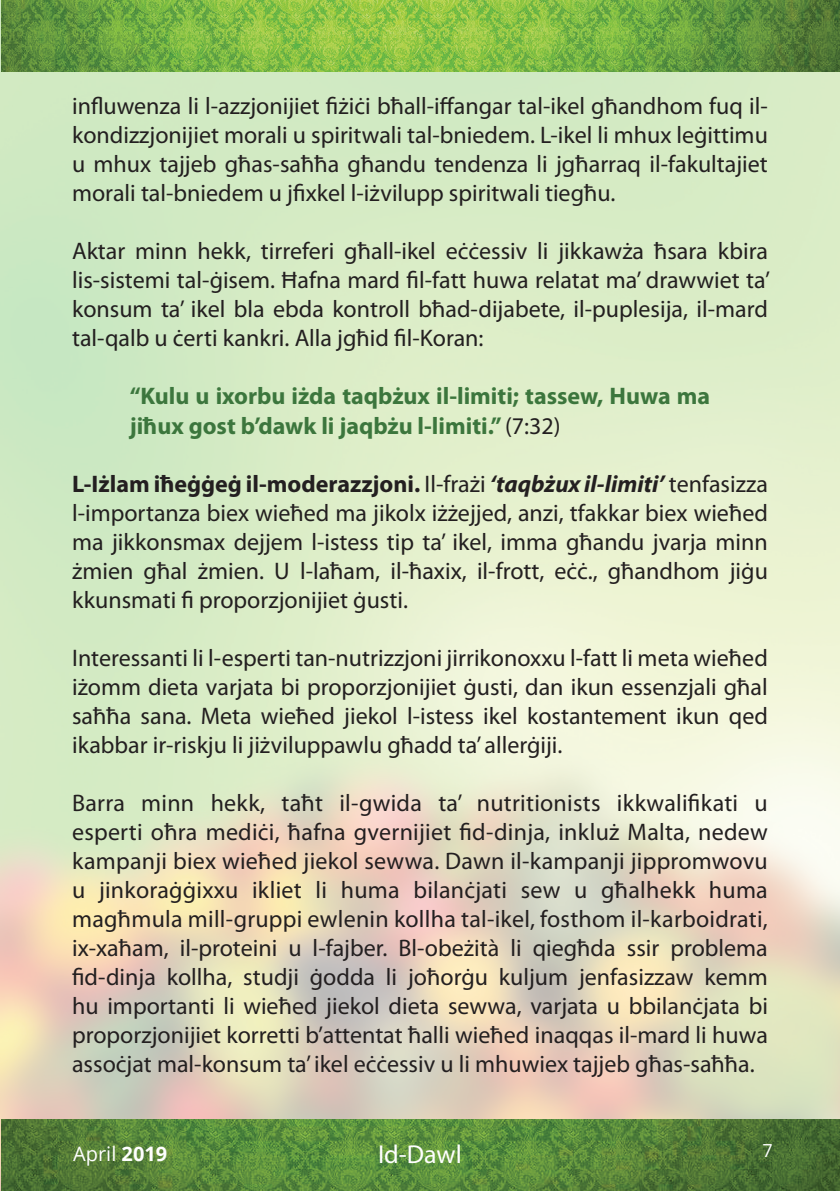
<style>
.page{position:relative;width:840px;height:1191px;background:#fff}
.page>*{position:absolute;margin:0;border:0;box-sizing:border-box;transform-origin:0 0}
.t1{font:26px "Myriad Pro";color:#fff}
.t2{font:24px/29px "Myriad Pro";color:#231f20;text-align:justify}
.t3{font:700 24px/29px "Myriad Pro";color:#3c763d}
.t4{font:20px "Open Sans";color:#fff}
.t5{font:18px "Open Sans";color:#fff}
.s1{font-weight:400;color:#231f20}
.s2{font-weight:700}
.s3{font-weight:700;font-style:italic}
</style>
<div class="page">
<img style="left:0;top:0;width:1px;height:72px">
<img style="left:0;top:1119px;width:1px;height:72px">
<img style="left:1px;top:0;width:838px;height:72px">
<img style="left:1px;top:1119px;width:838px;height:72px">
<p class="t2" style="left:72px;top:91px;width:697px">influwenza li l-azzjonijiet fiżiċi bħall-iffangar tal-ikel għandhom fuq il&shy;kondizzjonijiet morali u spiritwali tal-bniedem. L-ikel li mhux leġittimu u mhux tajjeb għas-saħħa għandu tendenza li jgħarraq il-fakultajiet morali tal-bniedem u jfixkel l-iżvilupp spiritwali tiegħu.</p>
<p class="t2" style="left:72px;top:236px;width:699px">Aktar minn hekk, tirreferi għall-ikel eċċessiv li jikkawża ħsara kbira lis-sistemi tal-ġisem. Ħafna mard fil-fatt huwa relatat ma’ drawwiet ta’ konsum ta’ ikel bla ebda kontroll bħad-dijabete, il-puplesija, il-mard tal-qalb u ċerti kankri. Alla jgħid fil-Koran:</p>
<p class="t3" style="left:130px;top:381px;width:581px">“Kulu u ixorbu iżda taqbżux il-limiti; tassew, Huwa ma jiħux gost b’dawk li jaqbżu l-limiti.” <span class="s1">(7:32)</span></p>
<p class="t2" style="left:72px;top:468px;width:697px"><span class="s2">L-Iżlam iħeġġeġ il-moderazzjoni.</span> I l-frażi <span class="s3">‘taqbżux il-limiti’</span> tenfasizza l-importanza biex wieħed ma jikolx iżżejjed, anzi, tfakkar biex wieħed ma jikkonsmax dejjem l-istess tip ta’ ikel, imma għandu jvarja minn żmien għal żmien. U l-laħam, il-ħaxix, il-frott, eċċ., għandhom jiġu kkunsmati fi proporzjonijiet ġusti.</p>
<p class="t2" style="left:72px;top:642px;width:697px">I nteressanti li l-esperti tan-nutrizzjoni jirrikonoxxu l-fatt li meta wieħed iżomm dieta varjata bi proporzjonijiet ġusti, dan ikun essenzjali għal saħħa sana. Meta wieħed jiekol l-istess ikel kostantement ikun qed ikabbar ir-riskju li jiżviluppawlu għadd ta’ allerġiji.</p>
<p class="t2" style="left:72px;top:787px;width:697px">Barra minn hekk, taħt il-gwida ta’ nutritionists ikkwalifikati u esperti oħra mediċi, ħafna gvernijiet fid-dinja, inkluż Malta, nedew kampanji biex wieħed jiekol sewwa. Dawn il-kampanji jippromwovu u jinkoraġġixxu ikliet li huma bilanċjati sew u għalhekk huma magħmula mill-gruppi ewlenin kollha tal-ikel, fosthom il-karboidrati, ix-xaħam, il-proteini u l-fajber. Bl-obeżità li qiegħda ssir problema fid-dinja kollha, studji ġodda li joħorġu kuljum jenfasizzaw kemm hu importanti li wieħed jiekol dieta sewwa, varjata u bbilanċjata bi proporzjonijiet korretti b’attentat ħalli wieħed inaqqas il-mard li huwa assoċjat mal-konsum ta’ ikel eċċessiv u li mhuwiex tajjeb għas-saħħa.</p>
<p class="t4" style="left:73px;top:1140px;width:96px">April <span class="s2">2019</span></p>
<p class="t1" style="left:378px;top:1138px;width:85px">Id-Dawl</p>
<p class="t5" style="left:762px;top:1138px;width:12px">7</p>
</div>
